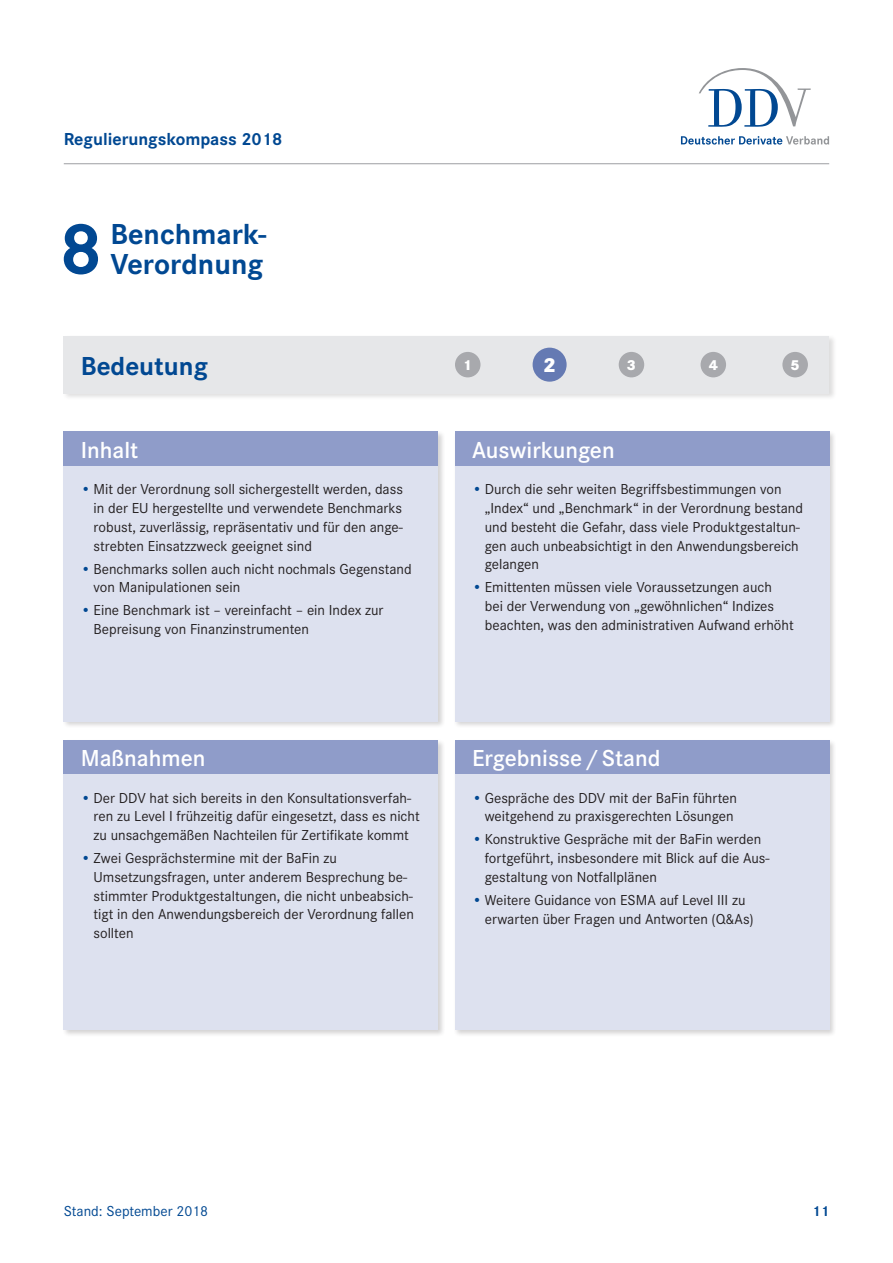
<style>
.page{position:relative;width:893px;height:1263px;background:#fff}
.page>*{position:absolute;margin:0;border:0;box-sizing:border-box;transform-origin:0 0}
.t1{font:700 75px "Corporate S";color:#014892}
.t2{font:700 30px/30px "Corporate S";color:#014892}
.t3{font:700 27px "Corporate S";color:#014892}
.t4{font:600 24px "Corporate S";color:#fff}
.t5{font:800 21px "Corporate S";color:#fff}
.t6{font:700 18px "Corporate S";color:#014892}
.t7{font:15px/18.8px "Corporate S";color:#231f20}
.t8{font:15px "Corporate S";color:#014892}
.t9{font:800 15px "Corporate S";color:#fff}
.t10{font:700 15px "Corporate S";color:#014892}
.s1{color:#014892}
</style>
<div class="page">
<hr style="left:64px;top:163px;width:765px;height:1px;background:#a8a9ad">
<svg style="left:699px;top:68px;width:112px;height:59px"></svg>
<svg style="left:681px;top:136px;width:148px;height:9px"></svg>
<div style="left:62px;top:430px;width:384px;height:607px;background:#231f20;opacity:.2"></div>
<div style="left:64px;top:432px;width:374px;height:34px;background:#8f9cc9"></div>
<div style="left:64px;top:466px;width:374px;height:255px;background:#dde1ef"></div>
<div style="left:64px;top:740px;width:374px;height:34px;background:#8f9cc9"></div>
<div style="left:64px;top:774px;width:374px;height:255px;background:#dde1ef"></div>
<div style="left:453px;top:430px;width:384px;height:607px;background:#231f20;opacity:.2"></div>
<div style="left:455px;top:432px;width:374px;height:34px;background:#8f9cc9"></div>
<div style="left:455px;top:466px;width:374px;height:255px;background:#dde1ef"></div>
<div style="left:455px;top:740px;width:374px;height:34px;background:#8f9cc9"></div>
<div style="left:455px;top:774px;width:374px;height:255px;background:#dde1ef"></div>
<div style="left:62px;top:334px;width:775px;height:67px;background:#231f20;opacity:.15"></div>
<div style="left:64px;top:336px;width:765px;height:57px;background:#e6e7e9"></div>
<div style="left:533px;top:348px;width:34px;height:34px;background:#657ab3;border-radius:50%"></div>
<div style="left:455px;top:352px;width:25px;height:25px;background:#a8a9ad;border-radius:50%"></div>
<div style="left:619px;top:352px;width:25px;height:25px;background:#a8a9ad;border-radius:50%"></div>
<div style="left:701px;top:352px;width:25px;height:25px;background:#a8a9ad;border-radius:50%"></div>
<div style="left:782px;top:352px;width:26px;height:25px;background:#a8a9ad;border-radius:50%"></div>
<p class="t6" style="left:64px;top:128px;width:220px">Regulierungskompass 2018</p>
<h1 class="t1" style="left:60px;top:206px;width:44px">8</h1>
<h2 class="t2" style="left:111px;top:220px;width:157px">Benchmark-<br>Verordnung</h2>
<h3 class="t3" style="left:81px;top:350px;width:129px">Bedeutung</h3>
<p class="t9" style="left:463px;top:356px;width:11px">1</p>
<h3 class="t5" style="left:543px;top:353px;width:14px">2</h3>
<p class="t9" style="left:627px;top:356px;width:11px">3</p>
<p class="t9" style="left:709px;top:356px;width:11px">4</p>
<p class="t9" style="left:791px;top:356px;width:11px">5</p>
<h3 class="t4" style="left:81px;top:436px;width:59px">Inhalt</h3>
<p class="t7" style="left:94px;top:480px;width:311px;text-align:justify;text-indent:-13px"><span class="s1">•</span> Mit der Verordnung soll sichergestellt werden, dass in der EU hergestellte und verwendete Benchmarks robust, zuverlässig, repräsentativ und für den ange&shy;strebten Einsatzzweck geeignet sind</p>
<p class="t7" style="left:94px;top:559px;width:320px;text-indent:-13px"><span class="s1">•</span> Benchmarks sollen auch nicht nochmals Gegenstand von Manipulationen sein</p>
<p class="t7" style="left:94px;top:601px;width:291px;text-indent:-13px"><span class="s1">•</span> Eine Benchmark ist – vereinfacht – ein Index zur<br>Bepreisung von Finanzinstrumenten</p>
<h3 class="t4" style="left:81px;top:744px;width:126px">Maßnahmen</h3>
<p class="t7" style="left:94px;top:788px;width:328px;text-indent:-13px"><span class="s1">•</span> Der DDV hat sich bereits in den Konsultationsverfah&shy;ren zu Level I frühzeitig dafür eingesetzt, dass es nicht zu unsachgemäßen Nachteilen für Zertifikate kommt</p>
<p class="t7" style="left:94px;top:849px;width:322px;text-indent:-13px"><span class="s1">•</span> Zwei Gesprächstermine mit der BaFin zu Umsetzungsfragen, unter anderem Besprechung be&shy;stimmter Produktgestaltungen, die nicht unbeabsich&shy;tigt in den Anwendungsbereich der Verordnung fallen sollten</p>
<h3 class="t4" style="left:472px;top:436px;width:144px">Auswirkungen</h3>
<p class="t7" style="left:485px;top:480px;width:320px;text-indent:-13px"><span class="s1">•</span> Durch die sehr weiten Begriffsbestimmungen von „Index“ und „Benchmark“ in der Verordnung bestand und besteht die Gefahr, dass viele Produktgestaltun&shy;gen auch unbeabsichtigt in den Anwendungsbereich gelangen</p>
<p class="t7" style="left:485px;top:578px;width:310px;text-indent:-13px"><span class="s1">•</span> Emittenten müssen viele Voraussetzungen auch bei der Verwendung von „gewöhnlichen“ Indizes beachten, was den administrativen Aufwand erhöht</p>
<h3 class="t4" style="left:472px;top:744px;width:190px">Ergebnisse / Stand</h3>
<p class="t7" style="left:472px;top:788px;width:267px;text-align:right"><span class="s1">•</span> Gespräche des DDV mit der BaFin führten weitgehend zu praxisgerechten Lösungen</p>
<p class="t7" style="left:485px;top:830px;width:286px;text-indent:-13px"><span class="s1">•</span> Konstruktive Gespräche mit der BaFin werden fortgeführt, insbesondere mit Blick auf die Aus&shy;gestaltung von Notfallplänen</p>
<p class="t7" style="left:485px;top:891px;width:271px;text-indent:-13px"><span class="s1">•</span> Weitere Guidance von ESMA auf Level III zu erwarten über Fragen und Antworten (Q&amp;As)</p>
<p class="t8" style="left:64px;top:1203px;width:146px">Stand: September 2018</p>
<p class="t10" style="left:812px;top:1202px;width:19px">11</p>
</div>
